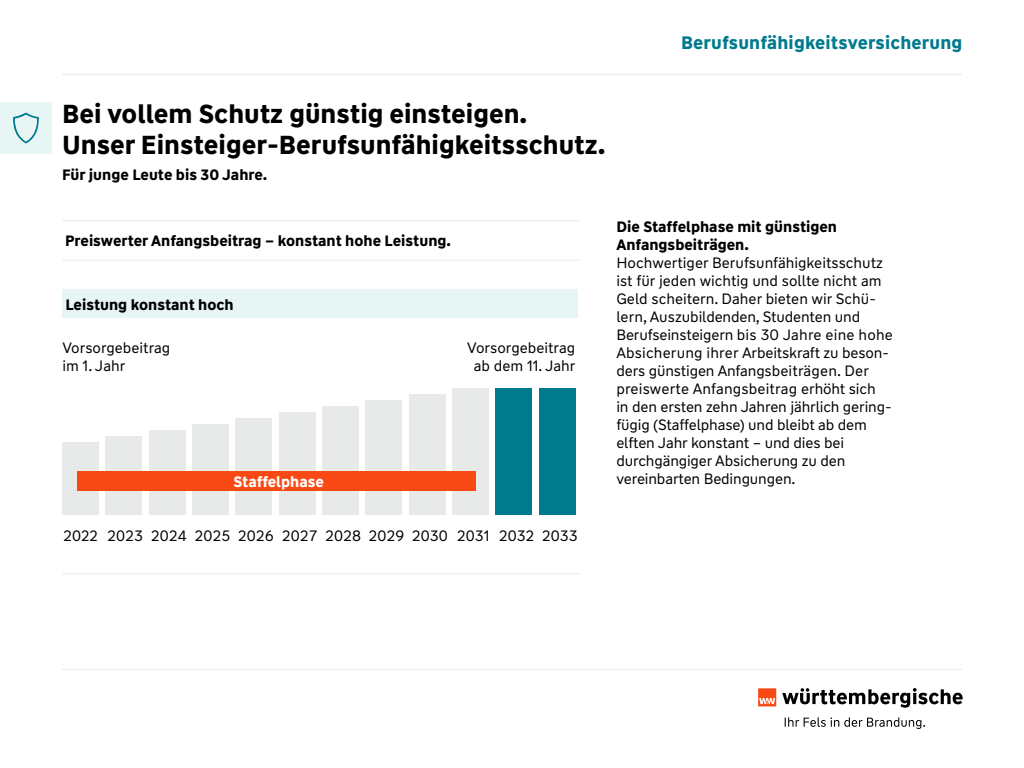
<style>
.page{position:relative;width:1024px;height:768px;background:#fff}
.page>*{position:absolute;margin:0;border:0;box-sizing:border-box;transform-origin:0 0}
.t1{font:700 26px/31.2px "WW Type";color:#000}
.t2{font:700 18px "WW Type";letter-spacing:.01em;color:#007a8d}
._02_2_Copy{font:15px/18px "WW Type";letter-spacing:-.01em;color:#000}
._07_2_Grafik_Anfangs{font:15px/18px "WW Type";color:#000;text-align:center}
._03_1_Tabelle_Headli{font:700 15px "WW Type";color:#000}
._02_1_Copy_Headline{font:700 15px/18px "WW Type";color:#000}
._02_2_Copy-2{font:700 15px "WW Type";color:#000}
._03_1_Tabelle_Headli-2{font:700 15px "WW Type";color:#fff}
</style>
<div class="page">
<svg style="left:785px;top:717px;width:140px;height:12px"></svg>
<svg style="left:782px;top:688px;width:181px;height:20px"></svg>
<svg style="left:758px;top:688px;width:18px;height:18px"></svg>
<hr style="left:62px;top:74px;width:900px;height:1px;background:#f0f0f0">
<hr style="left:62px;top:669px;width:900px;height:1px;background:#f0f0f0">
<div style="left:0;top:102px;width:52px;height:52px;background:#e8f5f5"></div>
<hr style="left:62px;top:220px;width:518px;height:1px;background:#f0f0f0">
<hr style="left:62px;top:260px;width:518px;height:1px;background:#f0f0f0">
<hr style="left:62px;top:573px;width:518px;height:2px;background:#f0f0f0">
<div style="left:62px;top:442px;width:36px;height:73px;background:#e8eaea"></div>
<div style="left:106px;top:436px;width:36px;height:79px;background:#e8eaea"></div>
<div style="left:149px;top:430px;width:36px;height:85px;background:#e8eaea"></div>
<div style="left:192px;top:424px;width:36px;height:91px;background:#e8eaea"></div>
<div style="left:236px;top:418px;width:36px;height:97px;background:#e8eaea"></div>
<div style="left:279px;top:412px;width:36px;height:103px;background:#e8eaea"></div>
<div style="left:322px;top:406px;width:36px;height:109px;background:#e8eaea"></div>
<div style="left:366px;top:400px;width:36px;height:115px;background:#e8eaea"></div>
<div style="left:409px;top:394px;width:36px;height:121px;background:#e8eaea"></div>
<div style="left:452px;top:388px;width:37px;height:127px;background:#e8eaea"></div>
<div style="left:496px;top:388px;width:36px;height:127px;background:#007a8d"></div>
<div style="left:539px;top:388px;width:36px;height:127px;background:#007a8d"></div>
<div style="left:62px;top:289px;width:516px;height:29px;background:#e8f5f5"></div>
<div style="left:77px;top:472px;width:398px;height:19px;background:#f84914"></div>
<svg style="left:13px;top:113px;width:26px;height:30px"></svg>
<p class="t2" style="left:681px;top:30px;width:283px">Berufsunfähigkeitsversicherung</p>
<p class="t1" style="left:62px;top:98px;width:545px">Bei vollem Schutz günstig einsteigen.<br>Unser Einsteiger-Berufsunfähigkeitsschutz.</p>
<p class="_02_2_Copy-2" style="left:62px;top:165px;width:207px">Für junge Leute bis 30 Jahre.</p>
<p class="_03_1_Tabelle_Headli" style="left:65px;top:231px;width:387px">Preiswerter Anfangsbeitrag – konstant hohe Leistung.</p>
<p class="_03_1_Tabelle_Headli" style="left:65px;top:295px;width:170px">Leistung konstant hoch</p>
<p class="_07_2_Grafik_Anfangs" style="left:62px;top:338px;width:110px;text-align:left">Vorsorgebeitrag im 1. Jahr</p>
<p class="_07_2_Grafik_Anfangs" style="left:467px;top:338px;width:110px">Vorsorgebeitrag ab dem 11. Jahr</p>
<p class="_03_1_Tabelle_Headli-2" style="left:233px;top:472px;width:92px">Staffelphase</p>
<p class="_02_1_Copy_Headline" style="left:616px;top:217px;width:222px">Die Staffelphase mit günstigen<br>Anfangsbeiträgen.</p>
<p class="_02_2_Copy" style="left:616px;top:254px;width:278px">Hochwertiger Berufsunfähigkeitsschutz ist für jeden wichtig und sollte nicht am Geld scheitern. Daher bieten wir Schü&shy;lern, Auszubildenden, Studenten und Berufseinsteigern bis 30 Jahre eine hohe Absicherung ihrer Arbeitskraft zu beson&shy;ders günstigen Anfangsbeiträgen. Der preiswerte Anfangsbeitrag erhöht sich<br>in den ersten zehn Jahren jährlich gering&shy;fügig (Staffelphase) und bleibt ab dem elften Jahr konstant – und dies bei durchgängiger Absicherung zu den vereinbarten Bedingungen.</p>
<p class="_07_2_Grafik_Anfangs" style="left:63px;top:527px;width:36px">2022</p>
<p class="_07_2_Grafik_Anfangs" style="left:107px;top:527px;width:37px">2023</p>
<p class="_07_2_Grafik_Anfangs" style="left:151px;top:527px;width:38px">2024</p>
<p class="_07_2_Grafik_Anfangs" style="left:194px;top:527px;width:37px">2025</p>
<p class="_07_2_Grafik_Anfangs" style="left:238px;top:527px;width:37px">2026</p>
<p class="_07_2_Grafik_Anfangs" style="left:282px;top:527px;width:37px">2027</p>
<p class="_07_2_Grafik_Anfangs" style="left:325px;top:527px;width:37px">2028</p>
<p class="_07_2_Grafik_Anfangs" style="left:369px;top:527px;width:37px">2029</p>
<p class="_07_2_Grafik_Anfangs" style="left:412px;top:527px;width:37px">2030</p>
<p class="_07_2_Grafik_Anfangs" style="left:457px;top:527px;width:34px">2031</p>
<p class="_07_2_Grafik_Anfangs" style="left:499px;top:527px;width:37px">2032</p>
<p class="_07_2_Grafik_Anfangs" style="left:542px;top:527px;width:37px">2033</p>
</div>
